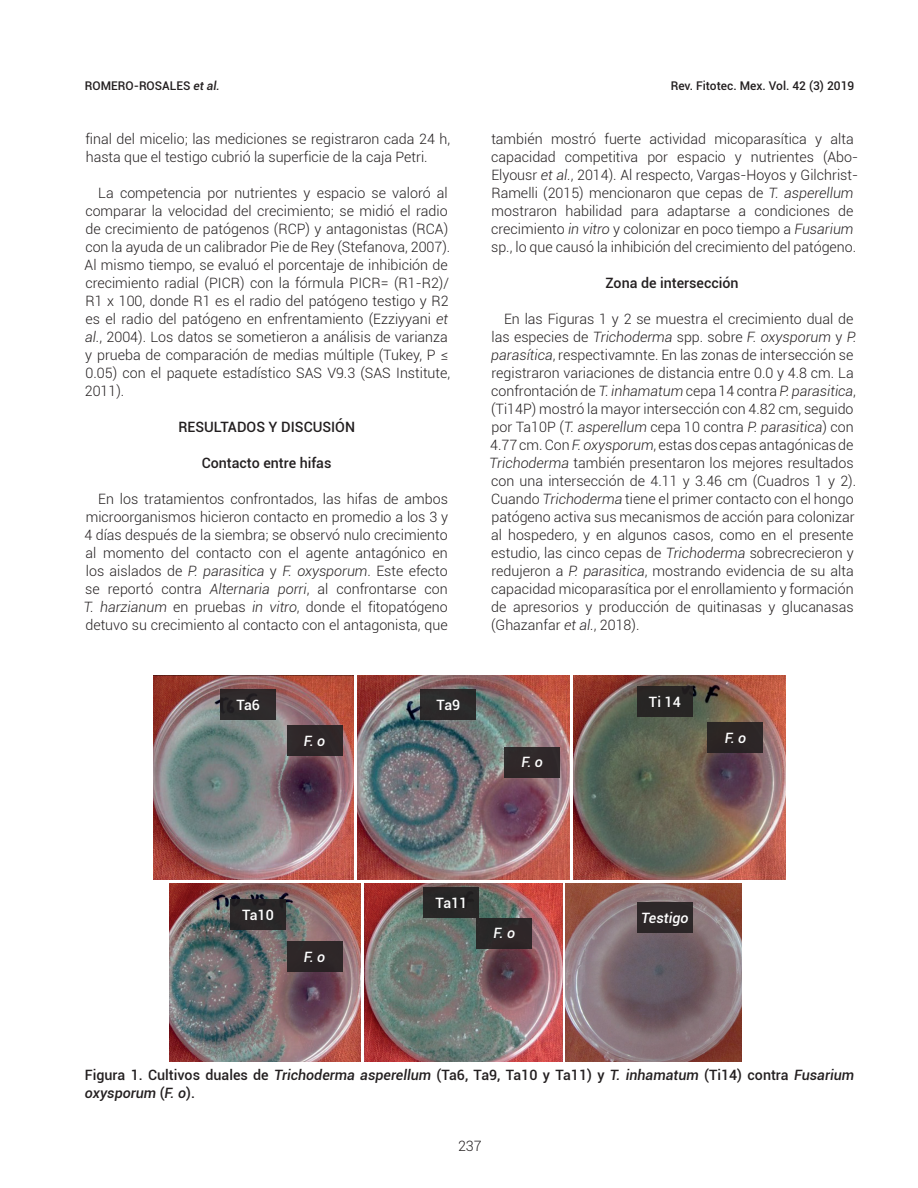
<style>
.page{position:relative;width:918px;height:1188px;background:#fff}
.page>*{position:absolute;margin:0;border:0;box-sizing:border-box;transform-origin:0 0}
.t1{font:300 14.25px/18px "Roboto";color:#231f20}
.t2{font:500 14.25px/18px "Roboto";color:#231f20}
.t3{font:italic 500 14.25px "Roboto";color:#fff}
.t4{font:500 14.25px "Roboto";color:#fff}
.t5{font:500 12px "Roboto";color:#231f20}
.s1{font-style:italic}
</style>
<div class="page">
<img style="left:566px;top:883px;width:176px;height:179px">
<img style="left:357px;top:675px;width:213px;height:204px">
<img style="left:169px;top:883px;width:191px;height:179px">
<img style="left:364px;top:883px;width:199px;height:179px">
<img style="left:573px;top:675px;width:213px;height:204px">
<img style="left:153px;top:675px;width:201px;height:204px">
<div style="left:220px;top:690px;width:56px;height:30px;background:linear-gradient(to right,#292728,#2f2a2b)"></div>
<div style="left:230px;top:900px;width:56px;height:30px;background:#2a2728"></div>
<div style="left:423px;top:888px;width:56px;height:30px;background:#282727"></div>
<div style="left:637px;top:687px;width:56px;height:30px;background:#231f20"></div>
<div style="left:420px;top:690px;width:56px;height:30px;background:#2b2a2a"></div>
<div style="left:287px;top:726px;width:55px;height:30px;background:#2e2628"></div>
<div style="left:287px;top:942px;width:55px;height:30px;background:#2e2728"></div>
<div style="left:476px;top:918px;width:56px;height:30px;background:#2d2728"></div>
<div style="left:637px;top:903px;width:56px;height:30px;background:#2d2728"></div>
<div style="left:504px;top:747px;width:56px;height:30px;background:#2f2829"></div>
<div style="left:708px;top:723px;width:55px;height:30px;background:#2c2525"></div>
<p class="t5" style="left:85px;top:77px;width:136px">ROMERO-ROSALES <span class="s1">et al.</span></p>
<p class="t5" style="left:671px;top:77px;width:185px">Rev. Fitotec. Mex. Vol. 42 (3) 2019</p>
<p class="t1" style="left:85px;top:130px;width:366px">final del micelio; las mediciones se registraron cada 24 h, hasta que el testigo cubrió la superficie de la caja Petri.</p>
<p class="t1" style="left:85px;top:184px;width:367px;text-indent:14px">La competencia por nutrientes y espacio se valoró al comparar la velocidad del crecimiento; se midió el radio de crecimiento de patógenos (RCP) y antagonistas (RCA) con la ayuda de un calibrador Pie de Rey (Stefanova, 2007).<br>Al mismo tiempo, se evaluó el porcentaje de inhibición de crecimiento radial (PICR) con la fórmula PICR= (R1-R2)/ R1 x 100, donde R1 es el radio del patógeno testigo y R2 es el radio del patógeno en enfrentamiento (Ezziyyani <span class="s1">et al.</span>, 2004). Los datos se sometieron a análisis de varianza y prueba de comparación de medias múltiple (Tukey, P ≤ 0.05) con el paquete estadístico SAS V9.3 (SAS Institute, 2011).</p>
<p class="t2" style="left:179px;top:417px;width:178px">RESULTADOS Y DISCUSIÓN</p>
<p class="t2" style="left:202px;top:453px;width:131px">Contacto entre hifas</p>
<p class="t1" style="left:83px;top:490px;width:366px;text-align:justify;text-indent:15px">En los tratamientos confrontados, las hifas de ambos microorganismos hicieron contacto en promedio a los 3 y 4 días después de la siembra; se observó nulo crecimiento al momento del contacto con el agente antagónico en los aislados de <span class="s1">P. parasitica</span> y <span class="s1">F. oxysporum</span>. Este efecto se reportó contra <span class="s1">Alternaria porri</span>, al confrontarse con <span class="s1">T. harzianum</span> en pruebas <span class="s1">in vitro</span>, donde el fitopatógeno detuvo su crecimiento al contacto con el antagonista, que</p>
<p class="t1" style="left:491px;top:130px;width:368px">también mostró fuerte actividad micoparasítica y alta capacidad competitiva por espacio y nutrientes (Abo-Elyousr <span class="s1">et al.</span>, 2014). Al respecto, Vargas-Hoyos y Gilchrist-Ramelli (2015) mencionaron que cepas de <span class="s1">T. asperellum </span>mostraron habilidad para adaptarse a condiciones de crecimiento <span class="s1">in vitro</span> y colonizar en poco tiempo a <span class="s1">Fusarium </span>sp., lo que causó la inhibición del crecimiento del patógeno.</p>
<p class="t2" style="left:605px;top:273px;width:135px">Zona de intersección</p>
<p class="t1" style="left:489px;top:310px;width:369px;text-indent:15px">En las Figuras 1 y 2 se muestra el crecimiento dual de las especies de <span class="s1">Trichoderma</span> spp. sobre <span class="s1">F. oxysporum</span> y <span class="s1">P. parasítica</span>, respectivamnte. En las zonas de intersección se registraron variaciones de distancia entre 0.0 y 4.8 cm. La confrontación de <span class="s1">T. inhamatum</span> cepa 14 contra <span class="s1">P. parasitica</span>, (Ti14P) mostró la mayor intersección con 4.82 cm, seguido por Ta10P (<span class="s1">T. asperellum</span> cepa 10 contra <span class="s1">P. parasitica</span>) con 4.77 cm. Con <span class="s1">F. oxysporum</span>, estas dos cepas antagónicas de <span class="s1">Trichoderma</span> también presentaron los mejores resultados con una intersección de 4.11 y 3.46 cm (Cuadros 1 y 2).<br>Cuando <span class="s1">Trichoderma</span> tiene el primer contacto con el hongo patógeno activa sus mecanismos de acción para colonizar al hospedero, y en algunos casos, como en el presente estudio, las cinco cepas de <span class="s1">Trichoderma</span> sobrecrecieron y redujeron a <span class="s1">P. parasitica</span>, mostrando evidencia de su alta capacidad micoparasítica por el enrollamiento y formación de apresorios y producción de quitinasas y glucanasas (Ghazanfar <span class="s1">et al.</span>, 2018).</p>
<p class="t4" style="left:236px;top:695px;width:25px">Ta6</p>
<p class="t3" style="left:304px;top:731px;width:23px">F. o</p>
<p class="t4" style="left:242px;top:905px;width:33px">Ta10</p>
<p class="t3" style="left:304px;top:947px;width:23px">F. o</p>
<p class="t4" style="left:437px;top:695px;width:25px">Ta9</p>
<p class="t4" style="left:649px;top:692px;width:33px">Ti 14</p>
<p class="t3" style="left:521px;top:752px;width:23px">F. o</p>
<p class="t3" style="left:725px;top:728px;width:23px">F. o</p>
<p class="t4" style="left:436px;top:893px;width:33px">Ta11</p>
<p class="t3" style="left:493px;top:923px;width:23px">F. o</p>
<p class="t3" style="left:641px;top:908px;width:49px">Testigo</p>
<p class="t2" style="left:85px;top:1066px;width:771px">Figura 1. Cultivos duales de <span class="s1">Trichoderma asperellum</span> (Ta6, Ta9, Ta10 y Ta11) y <span class="s1">T. inhamatum</span> (Ti14) contra <span class="s1">Fusarium oxysporum</span> (<span class="s1">F. o</span>).</p>
<p class="t1" style="left:458px;top:1136px;width:25px">237</p>
</div>
